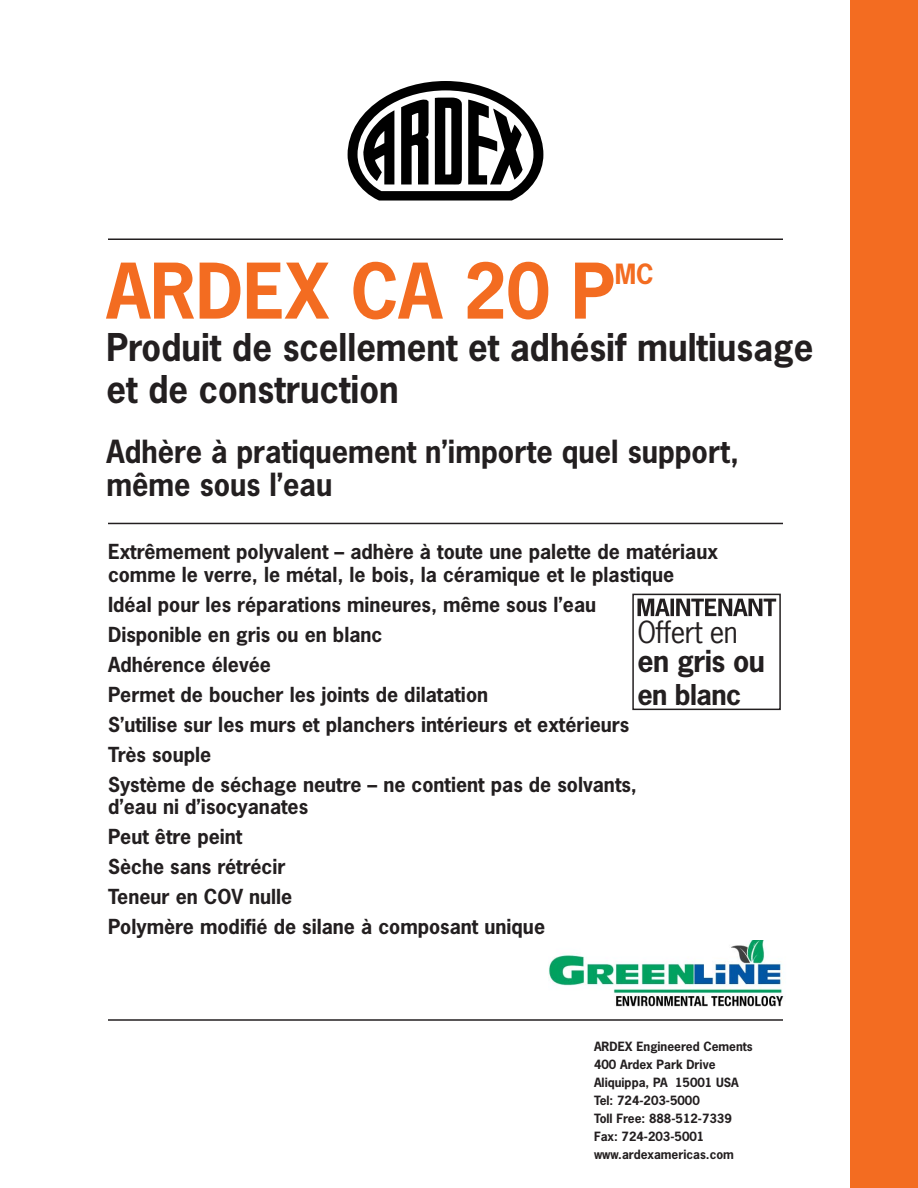
<style>
.page{position:relative;width:918px;height:1188px;background:#fff}
.page>*{position:absolute;margin:0;border:0;box-sizing:border-box;transform-origin:0 0}
.t1{font:700 72px "News Gothic Std";color:#f36c21;scale:.96 1}
.t2{font:700 36px/42px "News Gothic Std";color:#231f20;scale:.96 1}
.t3{font:700 30px/33px "News Gothic Std";color:#231f20;scale:.96 1}
.t4{font:28.5px "News Gothic Std";letter-spacing:-.02em;color:#231f20}
.t5{font:700 28.5px "News Gothic Std";letter-spacing:-.02em;color:#231f20}
.t6{font:700 27px "News Gothic Std";letter-spacing:-.02em;color:#231f20}
.t7{font:700 26.25px "News Gothic Std";color:#f36c21;scale:.96 1}
.t8{font:700 19.5px/30px "News Gothic Std";color:#231f20}
.t9{font:700 12px/18px "News Gothic Std";color:#231f20}
</style>
<div class="page">
<div style="left:851px;top:0;width:67px;height:1188px;background:#f36c21"></div>
<svg style="left:348px;top:81px;width:195px;height:120px"></svg>
<hr style="left:108px;top:238px;width:675px;height:2px;background:#231f20">
<hr style="left:108px;top:523px;width:675px;height:1px;background:#231f20">
<hr style="left:108px;top:1019px;width:675px;height:2px;background:#231f20">
<div style="left:632px;top:594px;width:149px;height:116px;border:2px solid #231f20"></div>
<svg style="left:638px;top:599px;width:138px;height:17px"></svg>
<img style="left:549px;top:941px;width:235px;height:66px">
<h1 class="t1" style="left:107px;top:263px;width:531px">ARDEX CA 20 P</h1>
<h3 class="t7" style="left:615px;top:264px;width:42px">MC</h3>
<h2 class="t2" style="left:107px;top:329px;width:738px">Produit de scellement et adhésif multiusage et de construction</h2>
<h3 class="t3" style="left:107px;top:437px;width:661px">Adhère à pratiquement n’importe quel support, même sous l’eau</h3>
<p class="t8" style="left:108px;top:542px;width:612px;line-height:22.5px">Extrêmement polyvalent – adhère à toute une palette de matériaux comme le verre, le métal, le bois, la céramique et le plastique</p>
<p class="t8" style="left:108px;top:591px;width:531px">Idéal pour les réparations mineures, même sous l’eau Disponible en gris ou en blanc<br>Adhérence élevée<br>Permet de boucher les joints de dilatation<br>S’utilise sur les murs et planchers intérieurs et extérieurs Très souple<br>Système de séchage neutre – ne contient pas de solvants,</p>
<p class="t8" style="left:108px;top:793px;width:439px">d’eau ni d’isocyanates<br>Peut être peint<br>Sèche sans rétrécir<br>Teneur en COV nulle<br>Polymère modifié de silane à composant unique</p>
<h3 class="t4" style="left:638px;top:621px;width:102px">Offert en</h3>
<h3 class="t5" style="left:638px;top:650px;width:129px">en gris ou</h3>
<h3 class="t6" style="left:638px;top:684px;width:105px">en blanc</h3>
<p class="t9" style="left:594px;top:1038px;width:160px">ARDEX Engineered Cements<br>400 Ardex Park Drive<br>Aliquippa, PA 15001 USA<br>Tel: 724-203-5000<br>Toll Free: 888-512-7339<br>Fax: 724-203-5001 www.ardexamericas.com</p>
</div>
